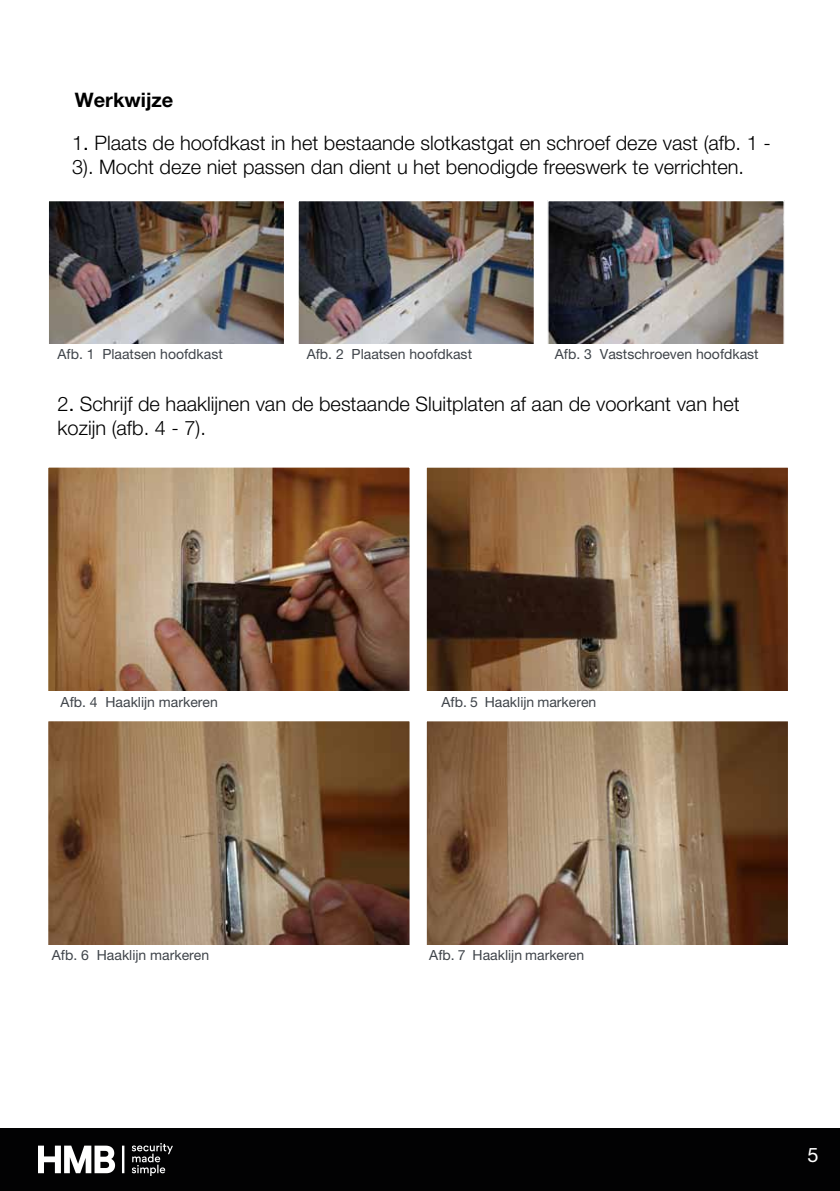
<style>
.page{position:relative;width:840px;height:1191px;background:#fff}
.page>*{position:absolute;margin:0;border:0;box-sizing:border-box;transform-origin:0 0}
.t1{font:300 20px/24px "Helvetica Neue LT Std";color:#000}
.t2{font:700 20px "Helvetica Neue LT Std";color:#000}
.t3{font:20px "Helvetica Neue LT Std";color:#fff}
.t4{font:14px "Helvetica Neue LT Std";color:#3f444a}
</style>
<div class="page">
<div style="left:0;top:1128px;width:839px;height:63px;background:#020203"></div>
<img style="left:38px;top:1143px;width:134px;height:32px">
<img style="left:50px;top:202px;width:233px;height:142px">
<div style="left:48px;top:200px;width:237px;height:159px;border:1px solid #fff"></div>
<div style="left:48px;top:344px;width:237px;height:15px;background:#fff"></div>
<img style="left:299px;top:202px;width:234px;height:142px">
<div style="left:297px;top:200px;width:238px;height:159px;border:1px solid #fff"></div>
<div style="left:297px;top:344px;width:238px;height:15px;background:#fff"></div>
<img style="left:548px;top:202px;width:234px;height:142px">
<div style="left:546px;top:200px;width:238px;height:159px;border:1px solid #fff"></div>
<div style="left:546px;top:344px;width:238px;height:15px;background:#fff"></div>
<img style="left:49px;top:468px;width:359px;height:223px">
<div style="left:46px;top:465px;width:365px;height:242px;border:2px solid #fff"></div>
<div style="left:46px;top:692px;width:365px;height:15px;background:#fff"></div>
<img style="left:427px;top:468px;width:359px;height:223px">
<div style="left:424px;top:465px;width:365px;height:242px;border:2px solid #fff"></div>
<div style="left:424px;top:692px;width:365px;height:15px;background:#fff"></div>
<img style="left:49px;top:722px;width:359px;height:223px">
<div style="left:46px;top:719px;width:365px;height:241px;border:2px solid #fff"></div>
<div style="left:46px;top:945px;width:365px;height:15px;background:#fff"></div>
<img style="left:427px;top:722px;width:359px;height:223px">
<div style="left:424px;top:719px;width:365px;height:241px;border:2px solid #fff"></div>
<div style="left:424px;top:945px;width:365px;height:15px;background:#fff"></div>
<p class="t2" style="left:75px;top:87px;width:100px">Werkwijze</p>
<p class="t1" style="left:72px;top:130px;width:699px">1. Plaats de hoofdkast in het bestaande slotkastgat en schroef deze vast (afb. 1 -<br>3). Mocht deze niet passen dan dient u het benodigde freeswerk te verrichten.</p>
<p class="t4" style="left:57px;top:345px;width:167px">Afb. 1 Plaatsen hoofdkast</p>
<p class="t4" style="left:306px;top:345px;width:167px">Afb. 2 Plaatsen hoofdkast</p>
<p class="t4" style="left:554px;top:345px;width:205px">Afb. 3 Vastschroeven hoofdkast</p>
<p class="t1" style="left:58px;top:391px;width:683px">2. Schrijf de haaklijnen van de bestaande Sluitplaten af aan de voorkant van het kozijn (afb. 4 - 7).</p>
<p class="t4" style="left:61px;top:693px;width:159px">Afb. 4 Haaklijn markeren</p>
<p class="t4" style="left:441px;top:693px;width:156px">Afb. 5 Haaklijn markeren</p>
<p class="t4" style="left:52px;top:946px;width:159px">Afb. 6 Haaklijn markeren</p>
<p class="t4" style="left:429px;top:946px;width:156px">Afb. 7 Haaklijn markeren</p>
<p class="t3" style="left:807px;top:1143px;width:13px">5</p>
</div>
